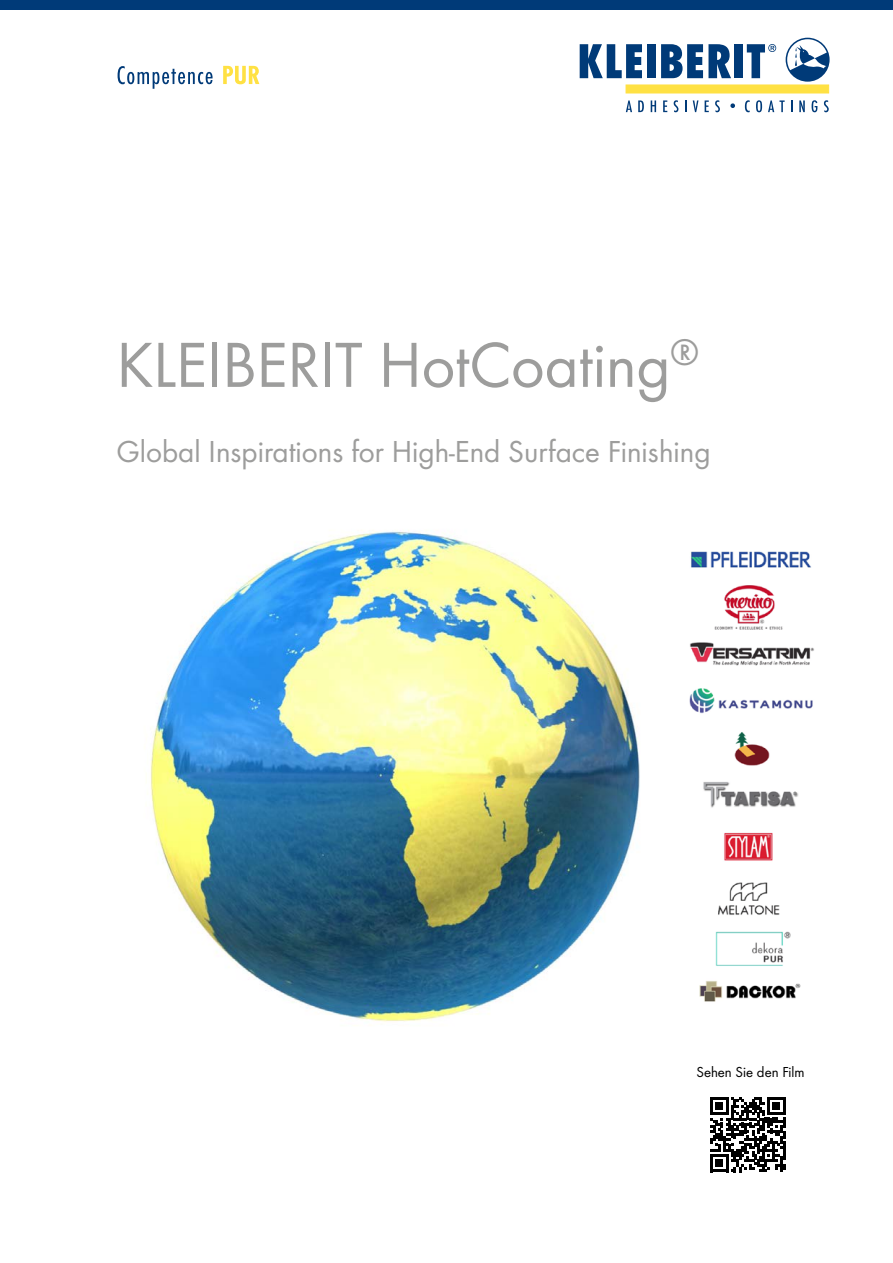
<style>
.page{position:relative;width:893px;height:1263px;background:#fff}
.page>*{position:absolute;margin:0;border:0;box-sizing:border-box;transform-origin:0 0}
.t1{font:66px "Futura Boo";color:#9d9d9c}
.t2{font:31.5px "Futura Boo";color:#9d9d9c}
.t3{font:15px "Futura Boo";color:#000}
</style>
<div class="page">
<img style="left:150px;top:530px;width:490px;height:492px">
<img style="left:689px;top:551px;width:125px;height:451px">
<svg style="left:118px;top:66px;width:95px;height:23px"></svg>
<svg style="left:223px;top:66px;width:36px;height:18px"></svg>
<svg style="left:710px;top:1097px;width:75px;height:75px"></svg>
<div style="left:0;top:0;width:893px;height:10px;background:#003a78"></div>
<svg style="left:580px;top:44px;width:62px;height:34px"></svg>
<div style="left:647px;top:44px;width:9px;height:34px;background:#003a78"></div>
<svg style="left:661px;top:44px;width:70px;height:34px"></svg>
<div style="left:734px;top:44px;width:9px;height:34px;background:#003a78"></div>
<div style="left:626px;top:85px;width:203px;height:8px;background:#ffe143"></div>
<svg style="left:786px;top:38px;width:44px;height:44px"></svg>
<svg style="left:747px;top:44px;width:29px;height:34px"></svg>
<svg style="left:626px;top:100px;width:6px;height:12px"></svg>
<svg style="left:638px;top:100px;width:6px;height:12px"></svg>
<svg style="left:651px;top:100px;width:5px;height:12px"></svg>
<svg style="left:663px;top:100px;width:4px;height:12px"></svg>
<svg style="left:674px;top:100px;width:4px;height:12px"></svg>
<svg style="left:685px;top:100px;width:2px;height:12px"></svg>
<svg style="left:693px;top:100px;width:5px;height:12px"></svg>
<svg style="left:705px;top:100px;width:4px;height:12px"></svg>
<svg style="left:715px;top:100px;width:5px;height:12px"></svg>
<svg style="left:745px;top:100px;width:5px;height:12px"></svg>
<svg style="left:756px;top:100px;width:6px;height:12px"></svg>
<svg style="left:768px;top:100px;width:17px;height:12px"></svg>
<svg style="left:791px;top:100px;width:1px;height:12px"></svg>
<svg style="left:799px;top:100px;width:6px;height:12px"></svg>
<svg style="left:812px;top:100px;width:5px;height:12px"></svg>
<svg style="left:824px;top:100px;width:5px;height:12px"></svg>
<svg style="left:730px;top:103px;width:5px;height:5px"></svg>
<h1 class="t1" style="left:116px;top:326px;width:584px">KLEIBERIT HotCoating<sup>®</sup></h1>
<p class="t2" style="left:116px;top:433px;width:595px">Global Inspirations for High-End Surface Finishing</p>
<p class="t3" style="left:696px;top:1062px;width:110px">Sehen Sie den Film</p>
</div>
